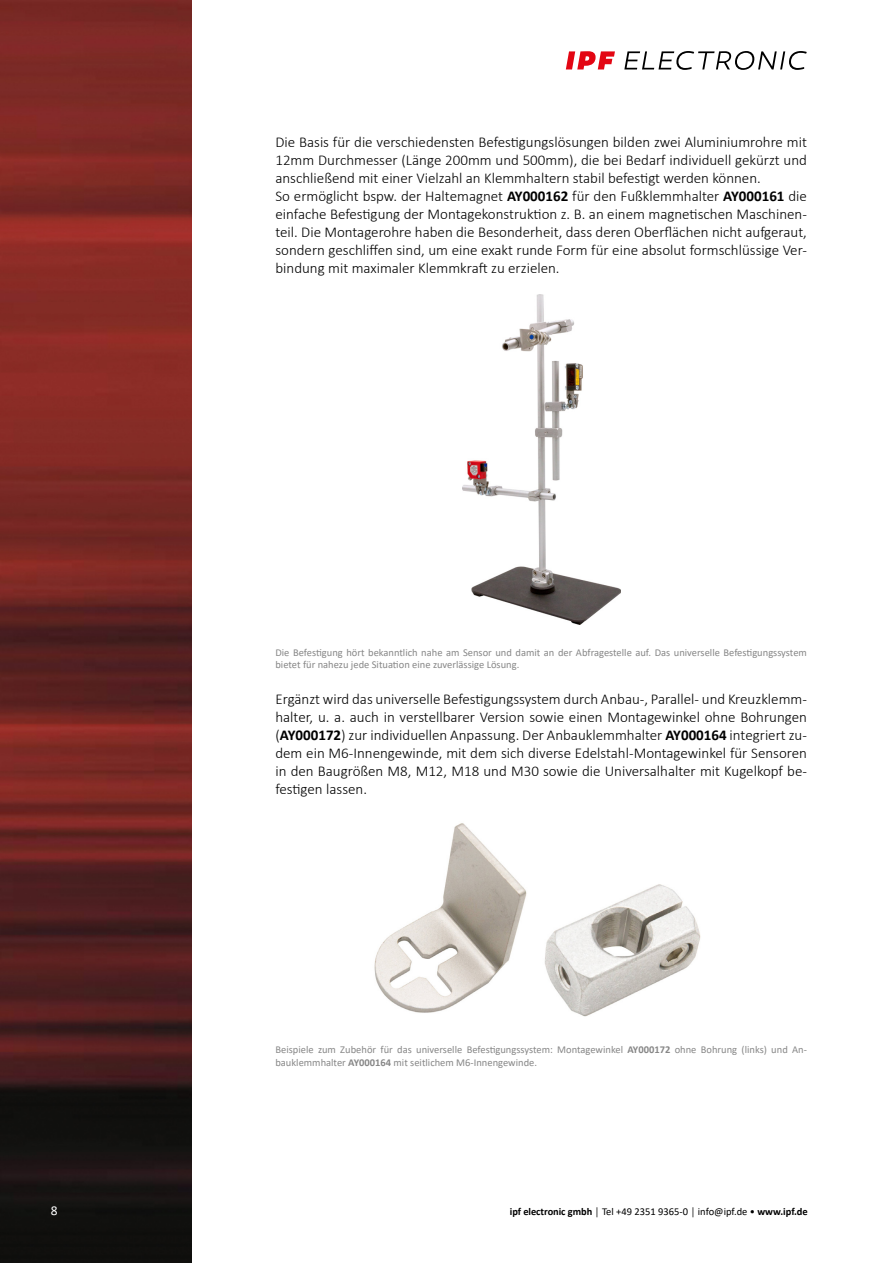
<style>
.page{position:relative;width:893px;height:1263px;background:#fff}
.page>*{position:absolute;margin:0;border:0;box-sizing:border-box;transform-origin:0 0}
.t1{font:300 15px/18px "Calibri";color:#000}
.t2{font:13.5px "Calibri";color:#fff}
.t3{font:10.5px/12.6px "Calibri";color:#878787}
.t4{font:10.5px "Calibri";color:#000}
.s1{font-weight:700}
</style>
<div class="page">
<img style="left:0;top:0;width:191px;height:1263px">
<svg style="left:624px;top:51px;width:183px;height:19px"></svg>
<svg style="left:566px;top:51px;width:49px;height:18px"></svg>
<img style="left:462px;top:294px;width:158px;height:331px">
<img style="left:374px;top:823px;width:327px;height:194px">
<p class="t1" style="left:275px;top:133px;width:533px">Die Basis für die verschiedensten Befestigungslösungen bilden zwei Aluminiumrohre mit 12mm Durchmesser (Länge 200mm und 500mm), die bei Bedarf individuell gekürzt und anschließend mit einer Vielzahl an Klemmhaltern stabil befestigt werden können.<br>So ermöglicht bspw. der Haltemagnet <span class="s1">AY000162</span> für den Fußklemmhalter <span class="s1">AY000161</span> die einfache Befestigung der Montagekonstruktion z. B. an einem magnetischen Maschinen&shy;teil. Die Montagerohre haben die Besonderheit, dass deren Oberflächen nicht aufgeraut, sondern geschliffen sind, um eine exakt runde Form für eine absolut formschlüssige Ver&shy;bindung mit maximaler Klemmkraft zu erzielen.</p>
<p class="t3" style="left:275px;top:645px;width:533px">Die Befestigung hört bekanntlich nahe am Sensor und damit an der Abfragestelle auf. Das universelle Befestigungssystem bietet für nahezu jede Situation eine zuverlässige Lösung.</p>
<p class="t1" style="left:275px;top:690px;width:533px;text-align:justify">Ergänzt wird das universelle Befestigungssystem durch Anbau-, Parallel- und Kreuzklemm&shy;halter, u. a. auch in verstellbarer Version sowie einen Montagewinkel ohne Bohrungen (<span class="s1">AY000172</span>) zur individuellen Anpassung. Der Anbauklemmhalter <span class="s1">AY000164</span> integriert zu&shy;dem ein M6-Innengewinde, mit dem sich diverse Edelstahl-Montagewinkel für Sensoren in den Baugrößen M8, M12, M18 und M30 sowie die Universalhalter mit Kugelkopf be&shy;festigen lassen.</p>
<p class="t3" style="left:275px;top:1043px;width:533px">Beispiele zum Zubehör für das universelle Befestigungssystem: Montagewinkel <span class="s1">AY000172</span> ohne Bohrung (links) und An&shy;bauklemmhalter <span class="s1">AY000164</span> mit seitlichem M6-Innengewinde.</p>
<p class="t2" style="left:51px;top:1201px;width:8px">8</p>
<p class="t4" style="left:510px;top:1204px;width:299px"><span class="s1">ipf electronic gmbh</span> │ Tel +49 2351 9365-0 │ info@ipf.de • <span class="s1">www.ipf.de</span></p>
</div>
